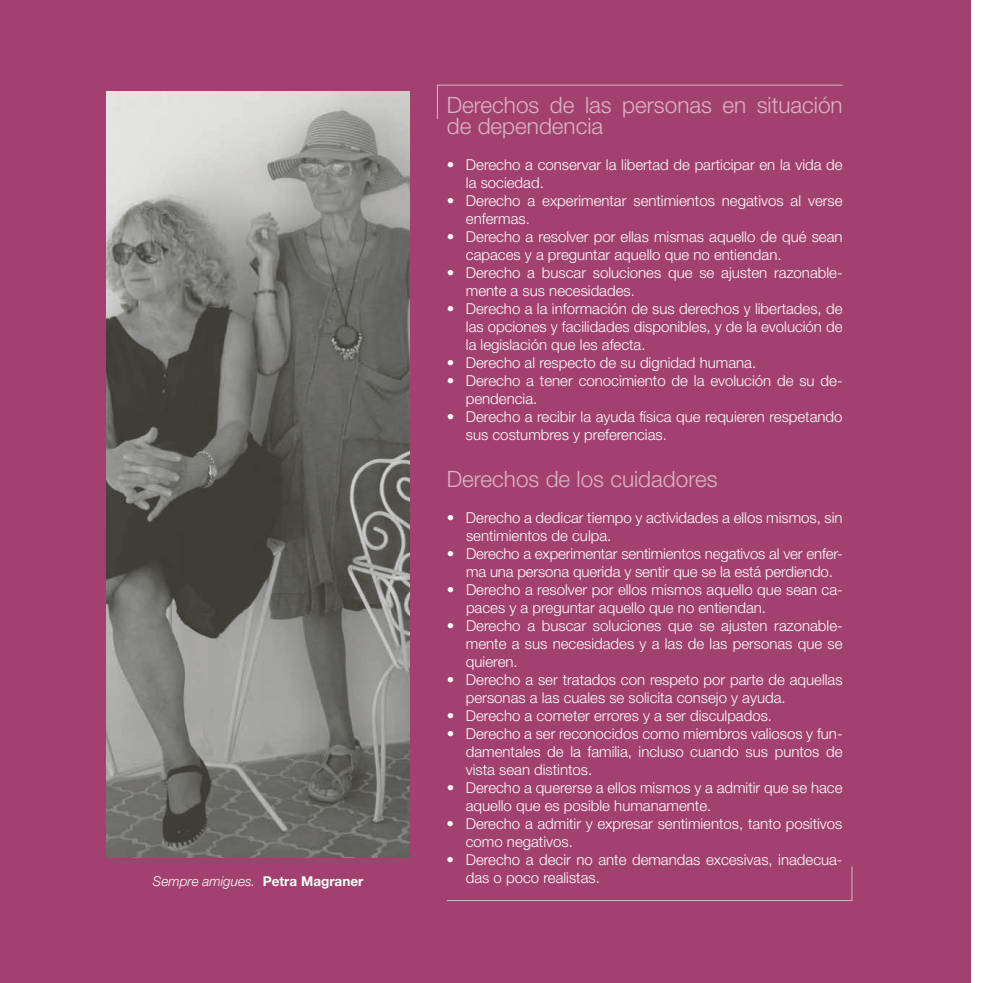
<style>
.page{position:relative;width:983px;height:983px;background:#fff}
.page>*{position:absolute;margin:0;border:0;box-sizing:border-box;transform-origin:0 0}
.t1{font:300 22.5px/21px "Helvetica Neue LT Std";color:#dab3c5}
.t2{font:300 15px/18px "Helvetica Neue LT Std";color:#fff}
.t3{font:italic 300 13.5px "Helvetica Neue LT Std";color:#fff}
.s1{font-weight:700;font-style:normal}
</style>
<div class="page">
<div style="left:0;top:0;width:970px;height:982px;background:#a2416f"></div>
<svg style="left:437px;top:85px;width:405px;height:34px"></svg>
<img style="left:106px;top:92px;width:304px;height:765px">
<h1 class="t1" style="left:446px;top:94px;width:397px">Derechos de las personas en situación de dependencia</h1>
<p class="t2" style="left:466px;top:155px;width:378px;text-indent:-19px">• Derecho a conservar la libertad de participar en la vida de la sociedad.</p>
<p class="t2" style="left:466px;top:191px;width:378px;text-indent:-19px">• Derecho a experimentar sentimientos negativos al verse enfermas.</p>
<p class="t2" style="left:466px;top:227px;width:378px;text-indent:-19px">• Derecho a resolver por ellas mismas aquello de qué sean capaces y a preguntar aquello que no entiendan.</p>
<p class="t2" style="left:465px;top:263px;width:378px;text-indent:-19px">• Derecho a buscar soluciones que se ajusten razonable&shy;mente a sus necesidades.</p>
<p class="t2" style="left:466px;top:299px;width:378px;text-align:justify;text-indent:-19px">• Derecho a la información de sus derechos y libertades, de las opciones y facilidades disponibles, y de la evolución de la legislación que les afecta.</p>
<p class="t2" style="left:446px;top:353px;width:311px">• Derecho al respecto de su dignidad humana.</p>
<p class="t2" style="left:465px;top:371px;width:378px;text-indent:-19px">• Derecho a tener conocimiento de la evolución de su de&shy;pendencia.</p>
<p class="t2" style="left:465px;top:407px;width:378px;text-indent:-19px">• Derecho a recibir la ayuda física que requieren respetando sus costumbres y preferencias.</p>
<h1 class="t1" style="left:446px;top:468px;width:272px">Derechos de los cuidadores</h1>
<p class="t2" style="left:466px;top:508px;width:378px;text-indent:-19px">• Derecho a dedicar tiempo y actividades a ellos mismos, sin sentimientos de culpa.</p>
<p class="t2" style="left:466px;top:544px;width:378px;text-indent:-19px">• Derecho a experimentar sentimientos negativos al ver enfer&shy;ma una persona querida y sentir que se la está perdiendo.</p>
<p class="t2" style="left:466px;top:580px;width:378px;text-indent:-19px">• Derecho a resolver por ellos mismos aquello que sean ca&shy;paces y a preguntar aquello que no entiendan.</p>
<p class="t2" style="left:466px;top:616px;width:378px;text-align:justify;text-indent:-19px">• Derecho a buscar soluciones que se ajusten razonable&shy;mente a sus necesidades y a las de las personas que se quieren.</p>
<p class="t2" style="left:466px;top:670px;width:378px;text-indent:-19px">• Derecho a ser tratados con respeto por parte de aquellas personas a las cuales se solicita consejo y ayuda.</p>
<p class="t2" style="left:446px;top:706px;width:327px">• Derecho a cometer errores y a ser disculpados.</p>
<p class="t2" style="left:465px;top:724px;width:378px;text-align:justify;text-indent:-19px">• Derecho a ser reconocidos como miembros valiosos y fun&shy;damentales de la familia, incluso cuando sus puntos de vista sean distintos.</p>
<p class="t2" style="left:465px;top:778px;width:378px;text-indent:-19px">• Derecho a quererse a ellos mismos y a admitir que se hace aquello que es posible humanamente.</p>
<p class="t2" style="left:465px;top:814px;width:378px;text-indent:-19px">• Derecho a admitir y expresar sentimientos, tanto positivos como negativos.</p>
<p class="t2" style="left:446px;top:850px;width:397px">• Derecho a decir no ante demandas excesivas, inadecua-</p>
<p class="t3" style="left:153px;top:873px;width:212px">Sempre amigues. <span class="s1">Petra Magraner</span></p>
<p class="t2" style="left:465px;top:868px;width:135px">das o poco realistas.</p>
</div>
